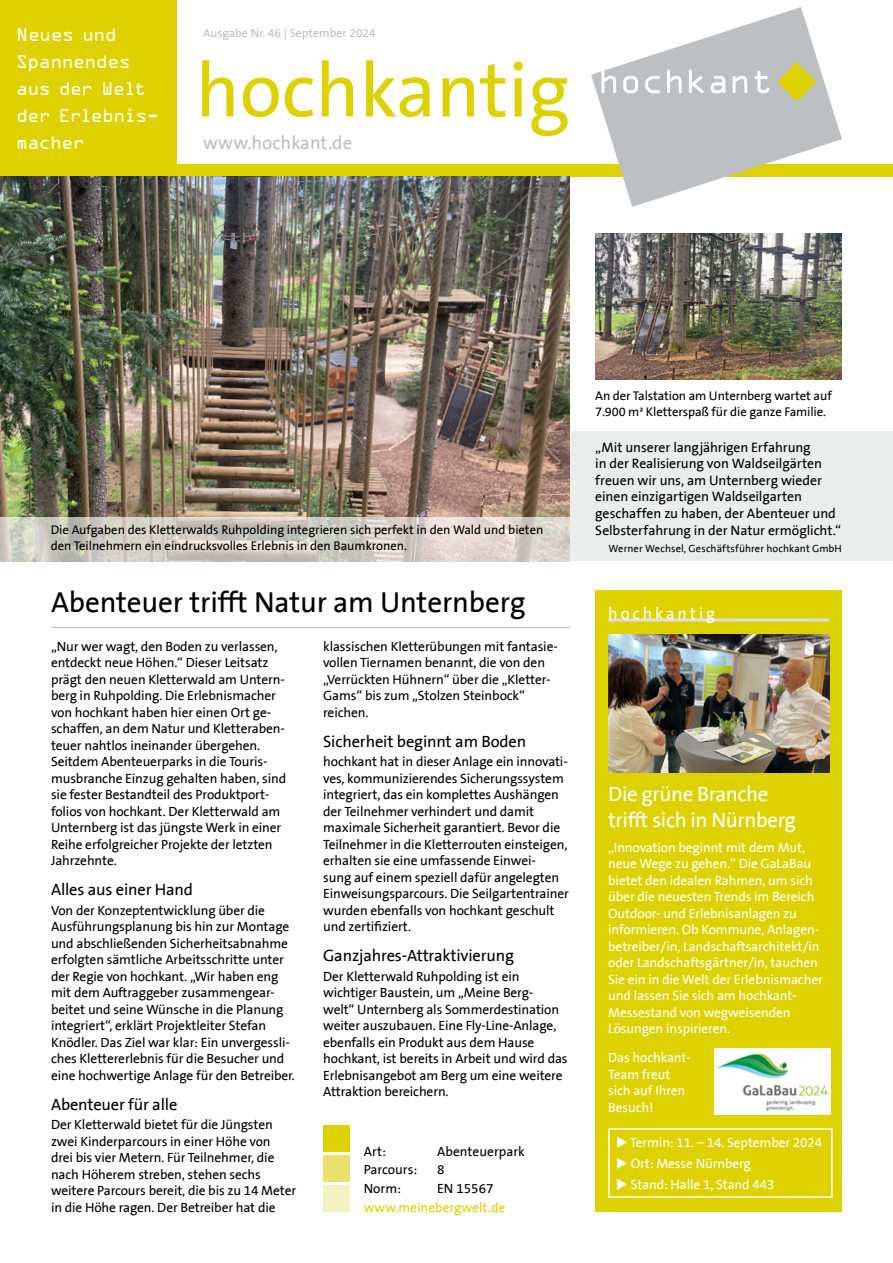
<style>
.page{position:relative;width:893px;height:1263px;background:#fff}
.page>*{position:absolute;margin:0;border:0;box-sizing:border-box;transform-origin:0 0}
.t1{font:76.95px "The Sans B5 Plain";color:#ddd200}
.t2{font:29.25px "The Sans B5 Plain";letter-spacing:-.005em;color:#000}
.t3{font:21px/25.2px "The Sans B5 Plain";letter-spacing:-.02em;color:#fff}
.t4{font:19.5px/27px "OCRA Extended";letter-spacing:-.02em;color:#fff}
.t5{font:18.75px "The Sans B5 Plain";color:#bdc0c2}
.t6{font:16.5px "The Sans B5 Plain";letter-spacing:-.01em;color:#000}
.t7{font:16.5px "The Sans B5 Plain";letter-spacing:.18em;color:#fff}
.t8{font:13.8px/16.6px "The Sans B5 Plain";letter-spacing:-.01em;color:#000}
.t9{font:13.5px/16.5px "The Sans B5 Plain";letter-spacing:-.01em;color:#000}
.t10{font:13.5px/16.5px "The Sans B5 Plain";letter-spacing:-.01em;color:#fff}
.t11{font:13.5px "The Sans B5 Plain";color:#ddd200}
.t12{font:12.75px/15.8px "The Sans B5 Plain";letter-spacing:-.005em;color:#000}
.t13{font:12px "The Sans B5 Plain";color:#bdc0c2}
.t14{font:10.5px "The Sans B5 Plain";letter-spacing:.01em;color:#000}
</style>
<div class="page">
<img style="left:595px;top:234px;width:247px;height:146px">
<hr style="left:51px;top:627px;width:519px;height:1px;background:#bdc0c2">
<div style="left:0;top:0;width:177px;height:177px;background:#ddd200"></div>
<div style="left:570px;top:432px;width:323px;height:129px;background:#ebeded"></div>
<div style="left:0;top:164px;width:893px;height:13px;background:#ddd200"></div>
<svg style="left:591px;top:7px;width:251px;height:200px;fill:#bdc0c2"></svg>
<svg style="left:777px;top:62px;width:39px;height:40px;background:#ccc860"></svg>
<svg style="left:601px;top:70px;width:15px;height:23px"></svg>
<svg style="left:623px;top:76px;width:15px;height:17px"></svg>
<svg style="left:645px;top:76px;width:15px;height:17px"></svg>
<svg style="left:667px;top:70px;width:15px;height:23px"></svg>
<svg style="left:689px;top:70px;width:15px;height:23px"></svg>
<svg style="left:711px;top:76px;width:14px;height:17px"></svg>
<svg style="left:733px;top:76px;width:14px;height:17px"></svg>
<svg style="left:754px;top:71px;width:15px;height:22px"></svg>
<img style="left:0;top:177px;width:570px;height:340px">
<svg style="left:0;top:517px;width:570px;height:44px;background:#d3cdc5"></svg>
<div style="left:323px;top:1125px;width:26px;height:26px;background:#ddd200"></div>
<div style="left:323px;top:1155px;width:26px;height:26px;background:#eae16f"></div>
<div style="left:323px;top:1186px;width:26px;height:26px;background:#f5f1c2"></div>
<div style="left:595px;top:591px;width:247px;height:621px;background:#ddd200"></div>
<img style="left:608px;top:635px;width:222px;height:138px">
<div style="left:608px;top:1128px;width:224px;height:70px;border:2px solid #fff"></div>
<hr style="left:608px;top:618px;width:221px;height:3px;background:#dee0e1">
<div style="left:714px;top:1048px;width:117px;height:66px;background:#fff"></div>
<img style="left:717px;top:1053px;width:112px;height:58px">
<h3 class="t4" style="left:16px;top:21px;width:144px">Neues und<br>Spannendes aus der Welt der Erlebnis&shy;macher</h3>
<p class="t13" style="left:203px;top:27px;width:174px">Ausgabe Nr. 46 | September 2024</p>
<h1 class="t1" style="left:196px;top:51px;width:376px">hochkantig</h1>
<h3 class="t5" style="left:203px;top:133px;width:150px">www.hochkant.de</h3>
<p class="t12" style="left:51px;top:523px;width:494px">Die Aufgaben des Kletterwalds Ruhpolding integrieren sich perfekt in den Wald und bieten den Teilnehmern ein eindrucksvolles Erlebnis in den Baumkronen.</p>
<h2 class="t2" style="left:51px;top:587px;width:476px">Abenteuer trifft Natur am Unternberg</h2>
<p class="t9" style="left:51px;top:639px;width:237px">„Nur wer wagt, den Boden zu verlassen, entdeckt neue Höhen.“ Dieser Leitsatz prägt den neuen Kletterwald am Untern&shy;berg in Ruhpolding. Die Erlebnismacher von hochkant haben hier einen Ort ge&shy;schaffen, an dem Natur und Kletteraben&shy;teuer nahtlos ineinander übergehen.<br>Seitdem Abenteuerparks in die Touris&shy;musbranche Einzug gehalten haben, sind sie fester Bestandteil des Produktport&shy;folios von hochkant. Der Kletterwald am Unternberg ist das jüngste Werk in einer Reihe erfolgreicher Projekte der letzten Jahrzehnte.</p>
<p class="t6" style="left:51px;top:881px;width:144px">Alles aus einer Hand</p>
<p class="t9" style="left:51px;top:903px;width:246px">Von der Konzeptentwicklung über die Ausführungsplanung bis hin zur Montage und abschließenden Sicherheitsabnahme erfolgten sämtliche Arbeitsschritte unter der Regie von hochkant. „Wir haben eng mit dem Auftraggeber zusammengear&shy;beitet und seine Wünsche in die Planung integriert“, erklärt Projektleiter Stefan Knödler. Das Ziel war klar: Ein unvergessli&shy;ches Klettererlebnis für die Besucher und eine hochwertige Anlage für den Betreiber.</p>
<p class="t6" style="left:51px;top:1095px;width:128px">Abenteuer für alle</p>
<p class="t9" style="left:51px;top:1117px;width:247px">Der Kletterwald bietet für die Jüngsten zwei Kinderparcours in einer Höhe von<br>drei bis vier Metern. Für Teilnehmer, die nach Höherem streben, stehen sechs weitere Parcours bereit, die bis zu 14 Meter in die Höhe ragen. Der Betreiber hat die</p>
<p class="t9" style="left:323px;top:639px;width:236px">klassischen Kletterübungen mit fantasie&shy;vollen Tiernamen benannt, die von den „Verrückten Hühnern“ über die „Kletter-Gams“ bis zum „Stolzen Steinbock“ reichen.</p>
<p class="t6" style="left:323px;top:732px;width:205px">Sicherheit beginnt am Boden</p>
<p class="t9" style="left:323px;top:754px;width:247px">hochkant hat in dieser Anlage ein innovati&shy;ves, kommunizierendes Sicherungssystem integriert, das ein komplettes Aushängen der Teilnehmer verhindert und damit maximale Sicherheit garantiert. Bevor die Teilnehmer in die Kletterrouten einsteigen, erhalten sie eine umfassende Einwei-<br>sung auf einem speziell dafür angelegten Einweisungsparcours. Die Seilgartentrainer wurden ebenfalls von hochkant geschult und zertifiziert.</p>
<p class="t6" style="left:323px;top:947px;width:192px">Ganzjahres-Attraktivierung</p>
<p class="t9" style="left:323px;top:969px;width:246px">Der Kletterwald Ruhpolding ist ein wichtiger Baustein, um „Meine Berg&shy;welt“ Unternberg als Sommerdestination weiter auszubauen. Eine Fly-Line-Anlage, ebenfalls ein Produkt aus dem Hause hochkant, ist bereits in Arbeit und wird das Erlebnisangebot am Berg um eine weitere Attraktion bereichern.</p>
<p class="t9" style="left:364px;top:1144px;width:24px">Art:</p>
<p class="t9" style="left:437px;top:1144px;width:89px">Abenteuerpark</p>
<p class="t9" style="left:364px;top:1162px;width:55px">Parcours:</p>
<p class="t9" style="left:437px;top:1162px;width:9px">8</p>
<p class="t9" style="left:364px;top:1181px;width:39px">Norm:</p>
<p class="t9" style="left:437px;top:1181px;width:58px">EN 15567</p>
<p class="t11" style="left:364px;top:1200px;width:143px">www.meinebergwelt.de</p>
<p class="t12" style="left:595px;top:389px;width:238px">An der Talstation am Unternberg wartet auf<br>7.900 m² Kletterspaß für die ganze Familie.</p>
<p class="t8" style="left:595px;top:439px;width:247px">„Mit unserer langjährigen Erfahrung<br>in der Realisierung von Waldseilgärten freuen wir uns, am Unternberg wieder einen einzigartigen Waldseilgarten geschaffen zu haben, der Abenteuer und Selbsterfahrung in der Natur ermöglicht.“</p>
<p class="t14" style="left:608px;top:542px;width:235px">Werner Wechsel, Geschäftsführer hochkant GmbH</p>
<p class="t7" style="left:608px;top:604px;width:108px">hochkantig</p>
<h3 class="t3" style="left:608px;top:783px;width:189px">Die grüne Branche trifft sich in Nürnberg</h3>
<p class="t10" style="left:608px;top:839px;width:216px">„Innovation beginnt mit dem Mut, neue Wege zu gehen.“ Die GaLaBau bietet den idealen Rahmen, um sich über die neuesten Trends im Bereich Outdoor- und Erlebnisanlagen zu informieren. Ob Kommune, Anlagen&shy;betreiber/in, Landschaftsarchitekt/in oder Landschaftsgärtner/in, tauchen Sie ein in die Welt der Erlebnismacher und lassen Sie sich am hochkant-Messestand von wegweisenden Lösungen inspirieren.</p>
<p class="t10" style="left:608px;top:1050px;width:84px">Das hochkant-<br>Team freut sich auf Ihren<br>Besuch!</p>
<p class="t10" style="left:616px;top:1135px;width:208px">◆ Termin: 11. – 14. September 2024</p>
<p class="t10" style="left:616px;top:1156px;width:136px">◆ Ort: Messe Nürnberg</p>
<p class="t10" style="left:616px;top:1177px;width:160px">◆ Stand: Halle 1, Stand 443</p>
</div>
